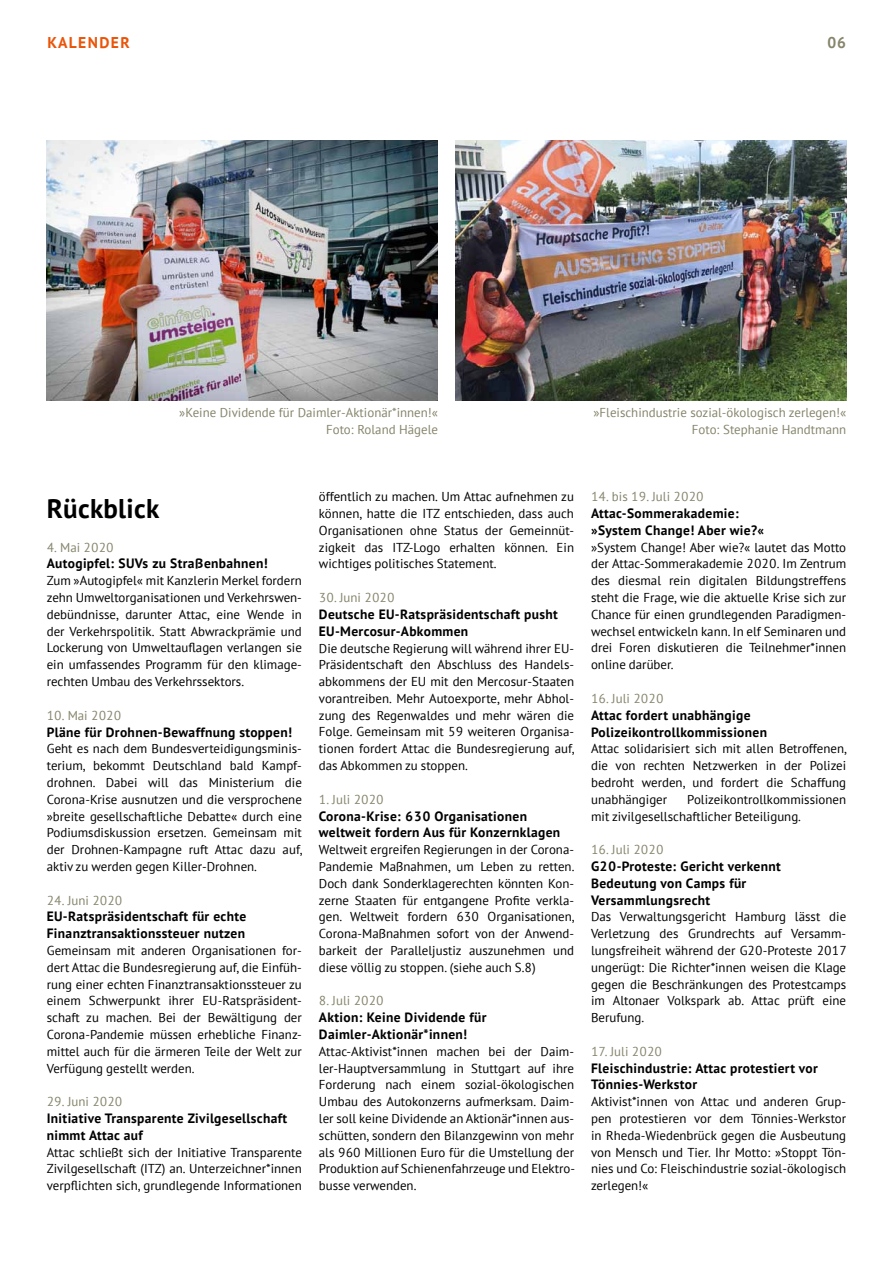
<style>
.page{position:relative;width:893px;height:1263px;background:#fff}
.page>*{position:absolute;margin:0;border:0;box-sizing:border-box;transform-origin:0 0}
.t1{font:27px "Attac Serifenlos Bold";letter-spacing:.01em;color:#000}
.t2{font:15.6px "Attac Serifenlos Bold";color:#ea5408}
.t3{font:15.6px "Attac Serifenlos Bold";color:#86846b}
.t4{font:13.5px/16.8px "Attac Serifenlos Bold";letter-spacing:.025em;color:#000}
.t5{font:12.9px/16.8px "Attac Serifenlos Regular";color:#000;text-align:justify}
.t6{font:12.9px/16.8px "Attac Serifenlos Regular";color:#86846b;text-align:right}
</style>
<div class="page">
<img style="left:47px;top:140px;width:391px;height:260px">
<img style="left:455px;top:140px;width:391px;height:260px">
<p class="t2" style="left:47px;top:32px;width:22px">Kalender</p>
<p class="t3" style="left:827px;top:32px;width:21px">06</p>
<p class="t6" style="left:179px;top:404px;width:260px">»Keine Dividende für Daimler-Aktionär*innen!«<br>Foto: Roland Hägele</p>
<p class="t6" style="left:593px;top:404px;width:254px">»Fleischindustrie sozial-ökologisch zerlegen!«<br>Foto: Stephanie Handtmann</p>
<h1 class="t1" style="left:47px;top:491px;width:114px">Rückblick</h1>
<p class="t6" style="left:47px;top:538px;width:69px">4. Mai 2020</p>
<p class="t4" style="left:47px;top:555px;width:222px">Autogipfel: SUVs zu Straßenbahnen!</p>
<p class="t5" style="left:47px;top:572px;width:257px">Zum »Autogipfel« mit Kanzlerin Merkel fordern zehn Umweltorganisationen und Verkehrswen&shy;debündnisse, darunter Attac, eine Wende in der Verkehrspolitik. Statt Abwrackprämie und Lockerung von Umweltauflagen verlangen sie ein umfassendes Programm für den klimage&shy;rechten Umbau des Verkehrssektors.</p>
<p class="t6" style="left:47px;top:706px;width:76px">10. Mai 2020</p>
<p class="t4" style="left:47px;top:723px;width:247px">Pläne für Drohnen-Bewaffnung stoppen!</p>
<p class="t5" style="left:47px;top:740px;width:257px">Geht es nach dem Bundesverteidigungsminis&shy;terium, bekommt Deutschland bald Kampf&shy;drohnen. Dabei will das Ministerium die Corona-Krise ausnutzen und die versprochene »breite gesellschaftliche Debatte« durch eine Podiumsdiskussion ersetzen. Gemeinsam mit der Drohnen-Kampagne ruft Attac dazu auf, aktiv zu werden gegen Killer-Drohnen.</p>
<p class="t6" style="left:47px;top:891px;width:77px">24. Juni 2020</p>
<p class="t4" style="left:47px;top:908px;width:201px">EU-Ratspräsidentschaft für echte<br>Finanztransaktionssteuer nutzen</p>
<p class="t5" style="left:47px;top:942px;width:257px">Gemeinsam mit anderen Organisationen for&shy;dert Attac die Bundesregierung auf, die Einfüh&shy;rung einer echten Finanztransaktionssteuer zu einem Schwerpunkt ihrer EU-Ratspräsident&shy;schaft zu machen. Bei der Bewältigung der Corona-Pandemie müssen erhebliche Finanz&shy;mittel auch für die ärmeren Teile der Welt zur Verfügung gestellt werden.</p>
<p class="t6" style="left:47px;top:1093px;width:77px">29. Juni 2020</p>
<p class="t4" style="left:47px;top:1109px;width:242px">Initiative Transparente Zivilgesellschaft nimmt Attac auf</p>
<p class="t5" style="left:47px;top:1143px;width:257px">Attac schließt sich der Initiative Transparente Zivilgesellschaft (ITZ) an. Unterzeichner*innen verpflichten sich, grundlegende Informationen</p>
<p class="t5" style="left:319px;top:488px;width:257px">öffentlich zu machen. Um Attac aufnehmen zu können, hatte die ITZ entschieden, dass auch Organisationen ohne Status der Gemeinnüt&shy;zigkeit das ITZ-Logo erhalten können. Ein wichtiges politisches Statement.</p>
<p class="t6" style="left:319px;top:589px;width:77px">30. Juni 2020</p>
<p class="t4" style="left:319px;top:605px;width:241px">Deutsche EU-Ratspräsidentschaft pusht<br>EU-Mercosur-Abkommen</p>
<p class="t5" style="left:319px;top:639px;width:257px">Die deutsche Regierung will während ihrer EU-Präsidentschaft den Abschluss des Handels&shy;abkommens der EU mit den Mercosur-Staaten vorantreiben. Mehr Autoexporte, mehr Abhol&shy;zung des Regenwaldes und mehr wären die Folge. Gemeinsam mit 59 weiteren Organisa&shy;tionen fordert Attac die Bundesregierung auf, das Abkommen zu stoppen.</p>
<p class="t6" style="left:319px;top:790px;width:66px">1. Juli 2020</p>
<p class="t4" style="left:319px;top:807px;width:243px">Corona-Krise: 630 Organisationen weltweit fordern Aus für Konzernklagen</p>
<p class="t5" style="left:319px;top:841px;width:257px">Weltweit ergreifen Regierungen in der Corona-Pandemie Maßnahmen, um Leben zu retten.<br>Doch dank Sonderklagerechten könnten Kon&shy;zerne Staaten für entgangene Profite verkla&shy;gen. Weltweit fordern 630 Organisationen, Corona-Maßnahmen sofort von der Anwend&shy;barkeit der Paralleljustiz auszunehmen und diese völlig zu stoppen. (siehe auch S.8)</p>
<p class="t6" style="left:319px;top:992px;width:66px">8. Juli 2020</p>
<p class="t4" style="left:319px;top:1009px;width:169px">Aktion: Keine Dividende für<br>Daimler-Aktionär*innen!</p>
<p class="t5" style="left:319px;top:1042px;width:258px">Attac-Aktivist*innen machen bei der Daim&shy;ler-Hauptversammlung in Stuttgart auf ihre Forderung nach einem sozial-ökologischen Umbau des Autokonzerns aufmerksam. Daim&shy;ler soll keine Dividende an Aktionär*innen aus&shy;schütten, sondern den Bilanzgewinn von mehr als 960 Millionen Euro für die Umstellung der Produktion auf Schienenfahrzeuge und Elektro&shy;busse verwenden.</p>
<p class="t6" style="left:591px;top:488px;width:114px">14. bis 19. Juli 2020</p>
<p class="t4" style="left:591px;top:505px;width:175px">Attac-Sommerakademie: »System Change! Aber wie?«</p>
<p class="t5" style="left:591px;top:538px;width:257px">»System Change! Aber wie?« lautet das Motto der Attac-Sommerakademie 2020. Im Zentrum des diesmal rein digitalen Bildungstreffens steht die Frage, wie die aktuelle Krise sich zur Chance für einen grundlegenden Paradigmen&shy;wechsel entwickeln kann. In elf Seminaren und drei Foren diskutieren die Teilnehmer*innen online darüber.</p>
<p class="t6" style="left:591px;top:690px;width:74px">16. Juli 2020</p>
<p class="t4" style="left:591px;top:706px;width:178px">Attac fordert unabhängige<br>Polizeikontrollkommissionen</p>
<p class="t5" style="left:591px;top:740px;width:257px">Attac solidarisiert sich mit allen Betroffenen, die von rechten Netzwerken in der Polizei bedroht werden, und fordert die Schaffung unabhängiger</p>
<p class="t5" style="left:591px;top:790px;width:257px;text-indent:96px">Polizeikontrollkommissionen mit zivilgesellschaftlicher Beteiligung.</p>
<p class="t6" style="left:591px;top:841px;width:74px">16. Juli 2020</p>
<p class="t4" style="left:591px;top:857px;width:191px">G20-Proteste: Gericht verkennt<br>Bedeutung von Camps für<br>Versammlungsrecht</p>
<p class="t5" style="left:591px;top:908px;width:257px">Das Verwaltungsgericht Hamburg lässt die Verletzung des Grundrechts auf Versamm&shy;lungsfreiheit während der G20-Proteste 2017 ungerügt: Die Richter*innen weisen die Klage gegen die Beschränkungen des Protestcamps im Altonaer Volkspark ab. Attac prüft eine Berufung.</p>
<p class="t6" style="left:591px;top:1042px;width:73px">17. Juli 2020</p>
<p class="t4" style="left:591px;top:1059px;width:228px">Fleischindustrie: Attac protestiert vor<br>Tönnies-Werkstor</p>
<p class="t5" style="left:591px;top:1093px;width:257px">Aktivist*innen von Attac und anderen Grup&shy;pen protestieren vor dem Tönnies-Werkstor in Rheda-Wiedenbrück gegen die Ausbeutung von Mensch und Tier. Ihr Motto: »Stoppt Tön&shy;nies und Co: Fleischindustrie sozial-ökologisch zerlegen!«</p>
</div>
